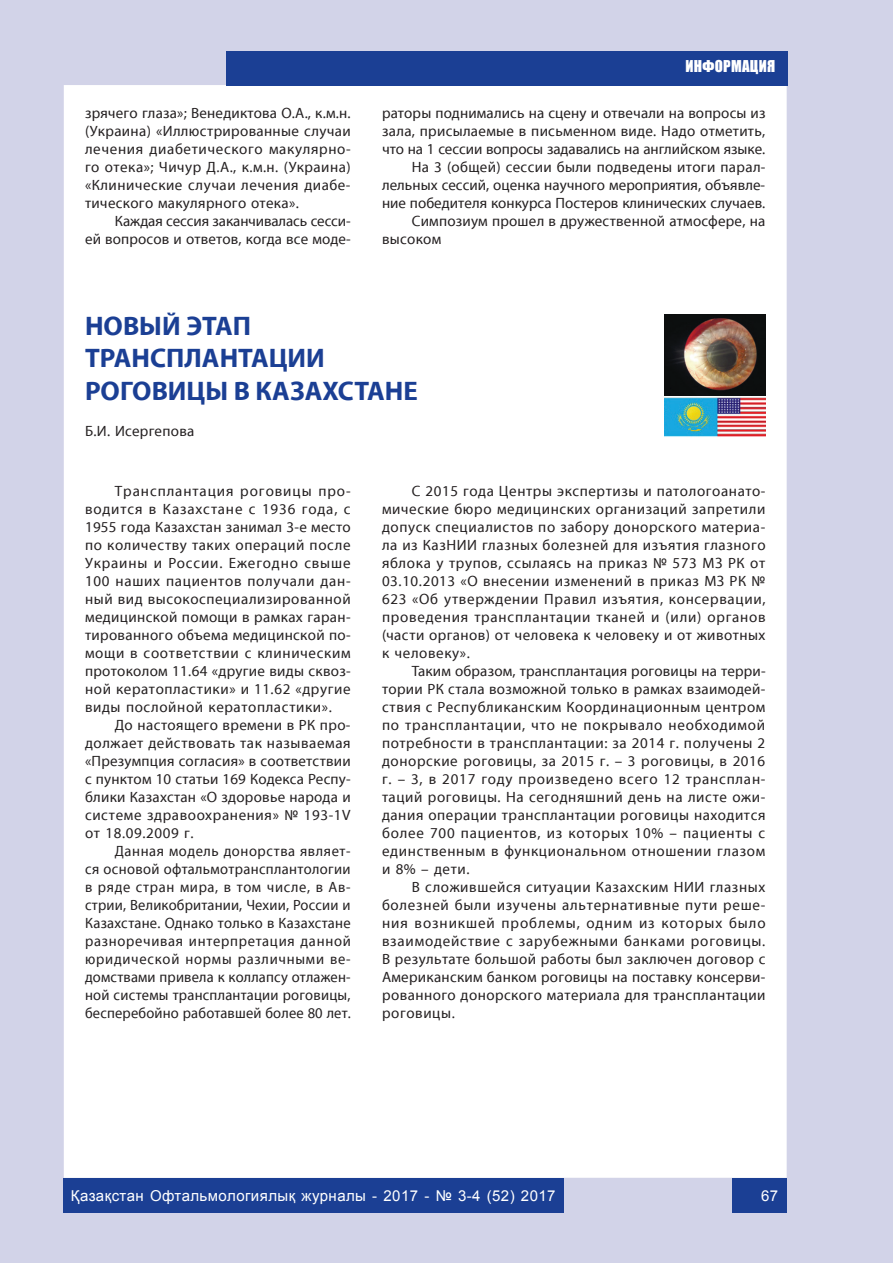
<style>
.page{position:relative;width:893px;height:1263px;background:#fff}
.page>*{position:absolute;margin:0;border:0;box-sizing:border-box;transform-origin:0 0}
.t1{font:27px/32.4px "SM Myriad Pro Bold";color:#1b3f94}
.t2{font:15px/18px "SM Myriad Pro Regular";letter-spacing:.02em;color:#231f20;text-align:justify}
.t3{font:15px/18px "SM Myriad Pro Regular";color:#231f20;text-align:right}
.t4{font:15px "Arial";letter-spacing:.03em;color:#fff}
.t5{font:15px "Impact";letter-spacing:.02em;color:#fff}
</style>
<div class="page">
<div style="left:0;top:0;width:893px;height:85px;background:#d2d3e8"></div>
<div style="left:0;top:1178px;width:893px;height:85px;background:#d2d3e8;border:2px solid #d2d3e8"></div>
<div style="left:0;top:0;width:64px;height:1263px;background:#d2d3e8"></div>
<div style="left:787px;top:0;width:106px;height:1263px;background:#d2d3e8"></div>
<div style="left:63px;top:1179px;width:500px;height:34px;background:#1b3f94"></div>
<div style="left:732px;top:1179px;width:55px;height:34px;background:#1b3f94"></div>
<div style="left:226px;top:51px;width:561px;height:34px;background:#1b3f94"></div>
<img style="left:665px;top:315px;width:100px;height:122px">
<p class="t2" style="left:85px;top:103px;width:267px">зрячего глаза»; Венедиктова О.А., к.м.н. (Украина) «Иллюстрированные случаи лечения диабетического макулярно&shy;го отека»; Чичур Д.А., к.м.н. (Украина) «Клинические случаи лечения диабе&shy;тического макулярного отека».</p>
<p class="t3" style="left:85px;top:211px;width:267px">Каждая сессия заканчивалась сесси-<br>ей вопросов и ответов, когда все моде-</p>
<p class="t5" style="left:686px;top:54px;width:91px">ИНФОРМАЦИЯ</p>
<p class="t2" style="left:382px;top:103px;width:385px">раторы поднимались на сцену и отвечали на вопросы из</p>
<p class="t2" style="left:382px;top:121px;width:385px">зала, присылаемые в письменном виде. Надо отметить,</p>
<p class="t3" style="left:382px;top:139px;width:385px">что на 1 сессии вопросы задавались на английском языке.</p>
<p class="t2" style="left:412px;top:157px;width:355px">На 3 (общей) сессии были подведены итоги парал-</p>
<p class="t2" style="left:382px;top:175px;width:385px">лельных сессий, оценка научного мероприятия, объявле-</p>
<p class="t3" style="left:382px;top:193px;width:385px">ние победителя конкурса Постеров клинических случаев.</p>
<p class="t2" style="left:412px;top:211px;width:355px">Симпозиум прошел в дружественной атмосфере, на</p>
<p class="t2" style="left:382px;top:229px;width:61px">высоком</p>
<h1 class="t1" style="left:85px;top:309px;width:334px">НОВЫЙ ЭТАП<br>ТРАНСПЛАНТАЦИИ<br>РОГОВИЦЫ В КАЗАХСТАНЕ</h1>
<p class="t2" style="left:85px;top:421px;width:111px">Б.И. Исергепова</p>
<p class="t2" style="left:85px;top:482px;width:267px;text-indent:30px">Трансплантация роговицы про&shy;водится в Казахстане с 1936 года, с 1955 года Казахстан занимал 3-е место по количеству таких операций после Украины и России. Ежегодно свыше 100 наших пациентов получали дан&shy;ный вид высокоспециализированной медицинской помощи в рамках гаран&shy;тированного объема медицинской по&shy;мощи в соответствии с клиническим протоколом 11.64 «другие виды сквоз&shy;ной кератопластики» и 11.62 «другие виды послойной кератопластики».</p>
<p class="t2" style="left:85px;top:716px;width:267px;text-indent:30px">До настоящего времени в РК про&shy;должает действовать так называемая «Презумпция согласия» в соответствии с пунктом 10 статьи 169 Кодекса Респу&shy;блики Казахстан «О здоровье народа и системе здравоохранения» № 193-1V от 18.09.2009 г.</p>
<p class="t2" style="left:85px;top:842px;width:267px;text-indent:30px">Данная модель донорства являет&shy;ся основой офтальмотрансплантологии в ряде стран мира, в том числе, в Ав&shy;стрии, Великобритании, Чехии, России и Казахстане. Однако только в Казахстане разноречивая интерпретация данной юридической нормы различными ве&shy;домствами привела к коллапсу отлажен&shy;ной системы трансплантации роговицы, бесперебойно работавшей более 80 лет.</p>
<p class="t2" style="left:382px;top:482px;width:385px;text-indent:30px">С 2015 года Центры экспертизы и патологоанато&shy;мические бюро медицинских организаций запретили допуск специалистов по забору донорского материа&shy;ла из КазНИИ глазных болезней для изъятия глазного яблока у трупов, ссылаясь на приказ № 573 МЗ РК от 03.10.2013 «О внесении изменений в приказ МЗ РК № 623 «Об утверждении Правил изъятия, консервации, проведения трансплантации тканей и (или) органов (части органов) от человека к человеку и от животных к человеку».</p>
<p class="t2" style="left:382px;top:662px;width:385px;text-indent:30px">Таким образом, трансплантация роговицы на терри&shy;тории РК стала возможной только в рамках взаимодей&shy;ствия с Республиканским Координационным центром по трансплантации, что не покрывало необходимой потребности в трансплантации: за 2014 г. получены 2 донорские роговицы, за 2015 г. – 3 роговицы, в 2016 г. – 3, в 2017 году произведено всего 12 трансплан&shy;таций роговицы. На сегодняшний день на листе ожи&shy;дания операции трансплантации роговицы находится более 700 пациентов, из которых 10% – пациенты с единственным в функциональном отношении глазом и 8% – дети.</p>
<p class="t2" style="left:382px;top:878px;width:385px;text-indent:30px">В сложившейся ситуации Казахским НИИ глазных болезней были изучены альтернативные пути реше&shy;ния возникшей проблемы, одним из которых было взаимодействие с зарубежными банками роговицы.<br>В результате большой работы был заключен договор с Американским банком роговицы на поставку консерви&shy;рованного донорского материала для трансплантации роговицы.</p>
<p class="t4" style="left:71px;top:1186px;width:486px">Қазақстан Офтальмологиялық журналы - 2017 - № 3-4 (52) 2017</p>
<p class="t4" style="left:761px;top:1186px;width:19px">67</p>
</div>
